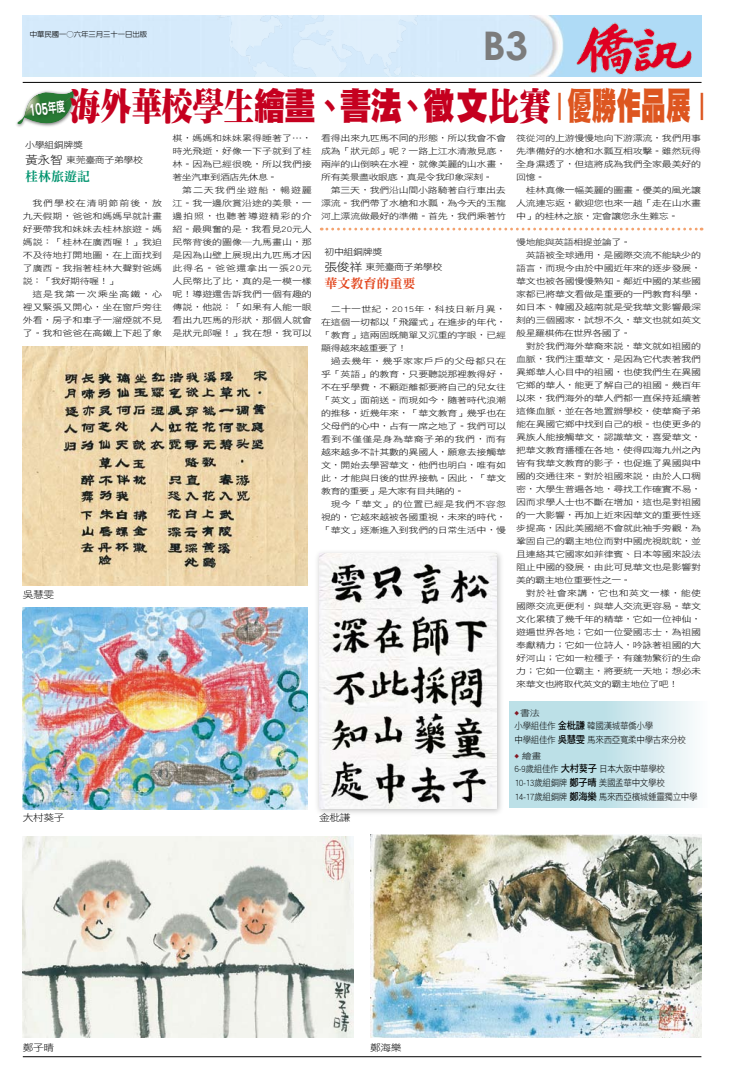
<style>
.page{position:relative;width:738px;height:1078px;background:#fff}
.page>*{position:absolute;margin:0;border:0;box-sizing:border-box;transform-origin:0 0}
.t1{font:700 39.4px "Century Gothic";color:#7c7c7c}
.t2{font:900 37.3px "AR Ming B5";letter-spacing:-.025em;color:#c5001f;scale:.85 1}
.t3{font:17.6px "DF Hei Std W9";color:#fff;scale:.64 1}
.t4{font:13px "DF Ming Std W9";color:#e3471f}
.t5{font:13px "DF Ming Std W9";color:#00946f}
.t6{font:9.6px "DF Hei Std W3";letter-spacing:-.045em;color:#000;scale:1.12 1}
.t7{font:9.2px/14px "DF Hei Std W3";letter-spacing:-.045em;color:#000;scale:.93 1}
.t8{font:8.8px/15px "DF Hei Std W3";letter-spacing:-.045em;color:#000;scale:1.14 1}
.t9{font:8.4px "DF Hei Std W3";color:#000;scale:1.19 1}
.t10{font:8.2px/13px "DF Hei Std W3";letter-spacing:-.03em;color:#000;text-align:justify;scale:1.22 1}
.t11{font:8.2px "DF Hei Std W3";letter-spacing:-.05em;color:#000;scale:1.22 1}
.t12{font:8.2px "DF Hei Std W3";letter-spacing:.03em;color:#000;scale:1.22 1}
.t13{font:500 7.2px "AR New Hei B5";letter-spacing:-.01em;color:#000}
.s1{font-size:13.9px}
.s2{font-family:"DF Hei Std W12";font-weight:400}
.s3{font-family:"DF Hei Std W7";font-weight:400;font-size:40.3px;color:#dd5620}
.s4{font-family:"DF Hei Std W12";font-weight:400;font-size:37.5px;color:#dd5620}
.s5{font-size:11.4px}
.s6{font-size:5px;color:#831823}
.s7{font-family:"DF Hei Std W7";font-size:10.1px}
</style>
<div class="page">
<img style="left:23px;top:16px;width:677px;height:60px">
<hr style="left:23px;top:1056px;width:677px;height:1px;background:#000">
<img style="left:215px;top:16px;width:219px;height:61px">
<hr style="left:23px;top:82px;width:678px;height:1px;background:#000">
<img style="left:572px;top:18px;width:123px;height:59px">
<svg style="left:509px;top:701px;width:184px;height:106px;background:#c9e5eb"></svg>
<div style="left:15px;top:87px;width:63px;height:41px;background:#000;opacity:.5"></div>
<svg style="left:17px;top:89px;width:57px;height:39px"></svg>
<div style="left:28px;top:97px;width:41px;height:23px;background:#000;opacity:.25"></div>
<img style="left:370px;top:834px;width:330px;height:203px">
<img style="left:23px;top:836px;width:330px;height:201px">
<div style="left:313px;top:548px;width:192px;height:268px;background:#000;opacity:.25"></div>
<img style="left:319px;top:554px;width:177px;height:254px">
<img style="left:23px;top:607px;width:284px;height:202px">
<img style="left:23px;top:347px;width:284px;height:238px">
<svg style="left:321px;top:227px;width:380px;height:3px"></svg>
<p class="t13" style="left:30px;top:31px;width:119px">中華民國一○六年三月三十一日出版</p>
<h1 class="t1" style="left:482px;top:16px;width:47px">B3</h1>
<h3 class="t3" style="left:28px;top:100px;width:58px;rotate:-7deg">105<span class="s1">年度</span></h3>
<h2 class="t2" style="left:69px;top:87px;width:748px">海外華校學生<span class="s2">繪畫、書法、徵文</span>比賽 <span class="s3">|</span> <span class="s4">優勝作品展</span> <span class="s3">|</span></h2>
<p class="t8" style="left:25px;top:137px;width:105px">小學組銅牌獎<br><span class="s5">黃永智</span> 東莞臺商子弟學校</p>
<h3 class="t5" style="left:25px;top:169px;width:67px">桂林旅遊記</h3>
<p class="t10" style="left:23px;top:196px;width:116px;text-indent:10px">我們學校在清明節前後，放九天假期，爸爸和媽媽早就計畫好要帶我和妹妹去桂林旅遊。媽媽說：「桂林在廣西喔！」我迫不及待地打開地圖，在上面找到了廣西。我指著桂林大聲對爸媽說：「我好期待喔！」</p>
<p class="t10" style="left:23px;top:287px;width:116px;text-indent:10px">這是我第一次乘坐高鐵，心裡又緊張又開心，坐在窗戶旁往外看，房子和車子一溜煙就不見了。我和爸爸在高鐵上下起了象</p>
<p class="t10" style="left:172px;top:132px;width:116px">棋，媽媽和妹妹累得睡著了…，時光飛逝，好像一下子就到了桂林。因為已經很晚，所以我們接著坐汽車到酒店先休息。</p>
<p class="t10" style="left:172px;top:184px;width:116px;text-indent:10px">第二天我們坐遊船，暢遊麗江。我一邊欣賞沿途的美景，一邊拍照，也聽著導遊精彩的介紹。最興奮的是，我看見20元人民幣背後的圖像─九馬畫山，那是因為山壁上展現出九匹馬才因此得名。爸爸還拿出一張20元人民幣比了比，真的是一模一樣呢！導遊還告訴我們一個有趣的傳說，他說：「如果有人能一眼看出九匹馬的形狀，那個人就會是狀元郎喔！」我在想，我可以</p>
<p class="t10" style="left:321px;top:131px;width:153px">看得出來九匹馬不同的形態，所以我會不會成為「狀元郎」呢？一路上江水清澈見底，兩岸的山倒映在水裡，就像美麗的山水畫，所有美景盡收眼底，真是令我印象深刻。</p>
<p class="t10" style="left:321px;top:183px;width:153px;text-indent:10px">第三天，我們沿山間小路騎著自行車出去漂流。我們帶了水槍和水瓢，為今天的玉龍河上漂流做最好的準備。首先，我們乘著竹</p>
<p class="t8" style="left:324px;top:244px;width:105px">初中組銅牌獎<br><span class="s5">張俊祥</span> 東莞臺商子弟學校</p>
<h3 class="t4" style="left:324px;top:276px;width:92px">華文教育的重要</h3>
<p class="t10" style="left:321px;top:302px;width:153px;text-indent:10px">二十一世紀，2015年，科技日新月異，在這個一切都以「飛躍式」在進步的年代，「教育」這兩固既簡單又沉重的字眼，已經顯得越來越重要了！</p>
<p class="t10" style="left:321px;top:354px;width:153px;text-indent:10px">過去幾年，幾乎家家戶戶的父母都只在乎「英語」的教育，只要聽說那裡教得好，不在乎學費，不顧距離都要將自己的兒女往「英文」面前送。而現如今，隨著時代浪潮的推移，近幾年來，「華文教育」幾乎也在父母們的心中，占有一席之地了。我們可以看到不僅僅是身為華裔子弟的我們，而有越來越多不計其數的異國人，願意去接觸華文，開始去學習華文，他們也明白，唯有如此，才能與日後的世界接軌。因此，「華文教育的重要」是大家有目共睹的。</p>
<p class="t10" style="left:321px;top:497px;width:153px;text-indent:10px">現今「華文」的位置已經是我們不容忽視的，它越來越被各國重視，未來的時代，「華文」逐漸進入到我們的日常生活中，慢</p>
<p class="t6" style="left:23px;top:589px;width:30px">吳慧雯</p>
<p class="t6" style="left:23px;top:812px;width:39px">大村葵子</p>
<p class="t6" style="left:319px;top:811px;width:30px">金枇謙</p>
<p class="t10" style="left:516px;top:131px;width:153px">筏從河的上游慢慢地向下游漂流，我們用事先準備好的水槍和水瓢互相攻擊。雖然玩得全身濕透了，但這將成為我們全家最美好的回憶。</p>
<p class="t10" style="left:516px;top:183px;width:153px;text-indent:10px">桂林真像一幅美麗的圖畫。優美的風光讓人流連忘返，歡迎您也來一趟「走在山水畫中」的桂林之旅，定會讓您永生難忘。</p>
<p class="t11" style="left:516px;top:238px;width:95px">慢地能與英語相提並論了。</p>
<p class="t10" style="left:525px;top:248px;width:145px">英語被全球通用，是國際交流不能缺少的</p>
<p class="t10" style="left:516px;top:261px;width:153px">語言，而現今由於中國近年來的逐步發展，</p>
<p class="t10" style="left:516px;top:274px;width:153px">華文也被各國慢慢熟知。鄰近中國的某些國</p>
<p class="t10" style="left:516px;top:287px;width:153px">家都已將華文看做是重要的一門教育科學，</p>
<p class="t10" style="left:516px;top:300px;width:153px">如日本、韓國及越南就是受我華文影響最深</p>
<p class="t10" style="left:516px;top:313px;width:153px">刻的三個國家，試想不久，華文也就如英文</p>
<p class="t11" style="left:516px;top:329px;width:95px">般星羅棋佈在世界各國了。</p>
<p class="t10" style="left:525px;top:339px;width:145px">對於我們海外華裔來說，華文就如祖國的</p>
<p class="t10" style="left:516px;top:352px;width:153px">血脈，我們注重華文，是因為它代表著我們</p>
<p class="t10" style="left:516px;top:365px;width:153px">異鄉華人心目中的祖國，也使我們生在異國</p>
<p class="t10" style="left:516px;top:378px;width:153px">它鄉的華人，能更了解自己的祖國。幾百年</p>
<p class="t10" style="left:516px;top:391px;width:153px">以來，我們海外的華人們都一直保持延續著</p>
<p class="t10" style="left:516px;top:404px;width:153px">這條血脈，並在各地置辦學校，使華裔子弟</p>
<p class="t10" style="left:516px;top:417px;width:153px">能在異國它鄉中找到自己的根。也使更多的</p>
<p class="t10" style="left:516px;top:430px;width:153px">異族人能接觸華文，認識華文，喜愛華文，</p>
<p class="t10" style="left:516px;top:443px;width:153px">把華文教育播種在各地，使得四海九州之內</p>
<p class="t10" style="left:516px;top:456px;width:153px">皆有我華文教育的影子，也促進了異國與中</p>
<p class="t10" style="left:516px;top:469px;width:153px">國的交通往來。對於祖國來說，由於人口稠</p>
<p class="t10" style="left:516px;top:482px;width:153px">密，大學生普遍各地，尋找工作確實不易，</p>
<p class="t10" style="left:516px;top:495px;width:153px">因而求學人士也不斷在增加，這也是對祖國</p>
<p class="t10" style="left:516px;top:508px;width:153px">的一大影響，再加上近來因華文的重要性逐</p>
<p class="t10" style="left:516px;top:521px;width:153px">步提高，因此美國絕不會就此袖手旁觀，為</p>
<p class="t10" style="left:516px;top:534px;width:153px">鞏固自己的霸主地位而對中國虎視眈眈，並</p>
<p class="t10" style="left:516px;top:547px;width:153px">且連絡其它國家如菲律賓、日本等國來設法</p>
<p class="t10" style="left:516px;top:560px;width:153px">阻止中國的發展，由此可見華文也是影響對</p>
<p class="t11" style="left:516px;top:576px;width:95px">美的霸主地位重要性之一。</p>
<p class="t12" style="left:525px;top:589px;width:145px">對於社會來講，它也和英文一樣，能使</p>
<p class="t10" style="left:516px;top:599px;width:153px">國際交流更便利，與華人交流更容易。華文</p>
<p class="t10" style="left:516px;top:612px;width:153px">文化累積了幾千年的精華，它如一位神仙，</p>
<p class="t10" style="left:516px;top:625px;width:153px">遊遍世界各地；它如一位愛國志士，為祖國</p>
<p class="t10" style="left:516px;top:638px;width:153px">奉獻精力；它如一位詩人，吟詠著祖國的大</p>
<p class="t10" style="left:516px;top:651px;width:153px">好河山；它如一粒種子，有蓬勃繁衍的生命</p>
<p class="t10" style="left:516px;top:664px;width:153px">力；它如一位霸主，將要統一天地；想必未</p>
<p class="t11" style="left:516px;top:680px;width:134px">來華文也將取代英文的霸主地位了吧！</p>
<p class="t9" style="left:514px;top:708px;width:23px"><span class="s6">◆</span> 書法</p>
<p class="t7" style="left:514px;top:718px;width:186px">小學組佳作 <span class="s7">金枇謙</span> 韓國漢城華僑小學<br>中學組佳作 <span class="s7">吳慧雯</span> 馬來西亞寬柔中學古來分校</p>
<p class="t9" style="left:514px;top:751px;width:24px"><span class="s6">◆</span> 繪畫</p>
<p class="t7" style="left:514px;top:761px;width:207px">6-9歲組佳作 <span class="s7">大村葵子</span> 日本大阪中華學校<br>10-13歲組銅牌 <span class="s7">鄭子晴</span> 美國孟華中文學校　<br>14-17歲組銅牌 <span class="s7">鄭海樂</span> 馬來西亞檳城鍾靈獨立中學　</p>
<p class="t6" style="left:23px;top:1041px;width:30px">鄭子晴</p>
<p class="t6" style="left:370px;top:1041px;width:30px">鄭海樂</p>
</div>
